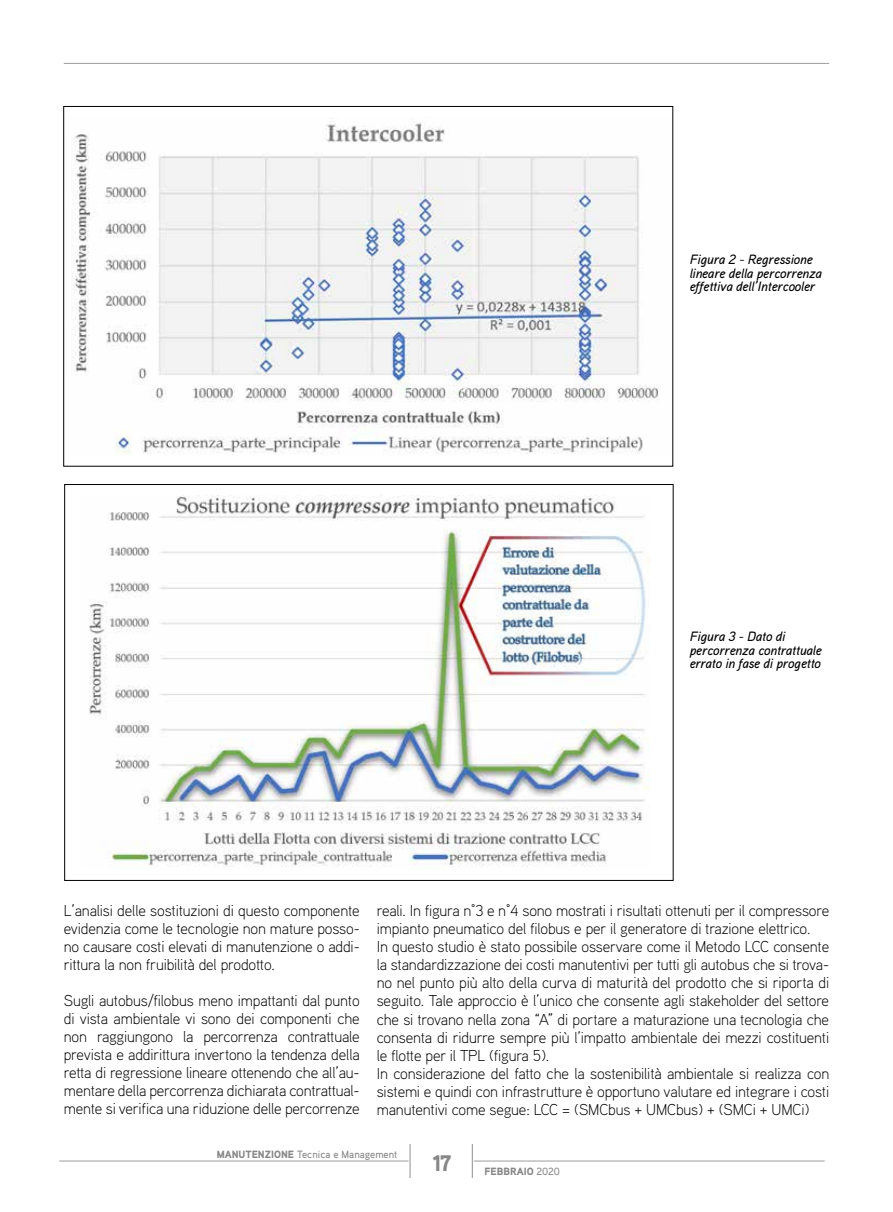
<style>
.page{position:relative;width:893px;height:1212px;background:#fff}
.page>*{position:absolute;margin:0;border:0;box-sizing:border-box;transform-origin:0 0}
.t1{font:900 22.5px "Aaux Pro";color:#878787}
.t2{font:300 15.75px/18px "Aaux Pro";letter-spacing:-.01em;color:#000;text-align:justify}
.t3{font:italic 500 13.5px/13.5px "Aaux Pro";letter-spacing:-.01em;color:#000}
.t4{font:500 10.5px "Aaux Pro";color:#878787}
.t5{font:900 10.5px "Aaux Pro";color:#878787}
.s1{font-weight:900}
.s2{font-weight:500}
</style>
<div class="page">
<hr style="left:59px;top:1161px;width:350px;height:1px;background:#9d9d9c">
<hr style="left:474px;top:1161px;width:351px;height:1px;background:#9d9d9c">
<hr style="left:472px;top:1144px;width:1px;height:34px;background:#9d9d9c">
<hr style="left:409px;top:1144px;width:2px;height:34px;background:#9d9d9c">
<hr style="left:64px;top:63px;width:765px;height:1px;background:#9d9d9c">
<img style="left:89px;top:495px;width:561px;height:372px">
<img style="left:72px;top:123px;width:588px;height:331px">
<p class="t3" style="left:690px;top:252px;width:134px">Figura 2 - Regressione lineare della percorrenza effettiva dell’Intercooler</p>
<p class="t3" style="left:690px;top:629px;width:134px">Figura 3 - Dato di percorrenza contrattuale errato in fase di progetto</p>
<p class="t2" style="left:64px;top:901px;width:297px">L’analisi delle sostituzioni di questo componente evidenzia come le tecnologie non mature posso&shy;no causare costi elevati di manutenzione o addi&shy;rittura la non fruibilità del prodotto.</p>
<p class="t2" style="left:64px;top:991px;width:297px">Sugli autobus/filobus meno impattanti dal punto di vista ambientale vi sono dei componenti che non raggiungono la percorrenza contrattuale prevista e addirittura invertono la tendenza della retta di regressione lineare ottenendo che all’au&shy;mentare della percorrenza dichiarata contrattual&shy;mente si verifica una riduzione delle percorrenze</p>
<p class="t2" style="left:377px;top:901px;width:454px;text-align:left">reali. In figura n°3 e n°4 sono mostrati i risultati ottenuti per il compressore impianto pneumatico del filobus e per il generatore di trazione elettrico.<br>In questo studio è stato possibile osservare come il Metodo LCC consente la standardizzazione dei costi manutentivi per tutti gli autobus che si trova&shy;no nel punto più alto della curva di maturità del prodotto che si riporta di seguito. Tale approccio è l’unico che consente agli stakeholder del settore che si trovano nella zona “A” di portare a maturazione una tecnologia che consenta di ridurre sempre più l’impatto ambientale dei mezzi costituenti le flotte per il TPL (figura 5).<br>In considerazione del fatto che la sostenibilità ambientale si realizza con sistemi e quindi con infrastrutture è opportuno valutare ed integrare i costi manutentivi come segue: LCC = (SMCbus + UMCbus) + (SMCi + UMCi)</p>
<p class="t4" style="left:217px;top:1147px;width:182px"><span class="s1">MANUTENZIONE</span> Tecnica e Management</p>
<h1 class="t1" style="left:432px;top:1149px;width:21px">17</h1>
<p class="t5" style="left:485px;top:1164px;width:77px">FEBBRAIO <span class="s2">2020</span></p>
</div>
